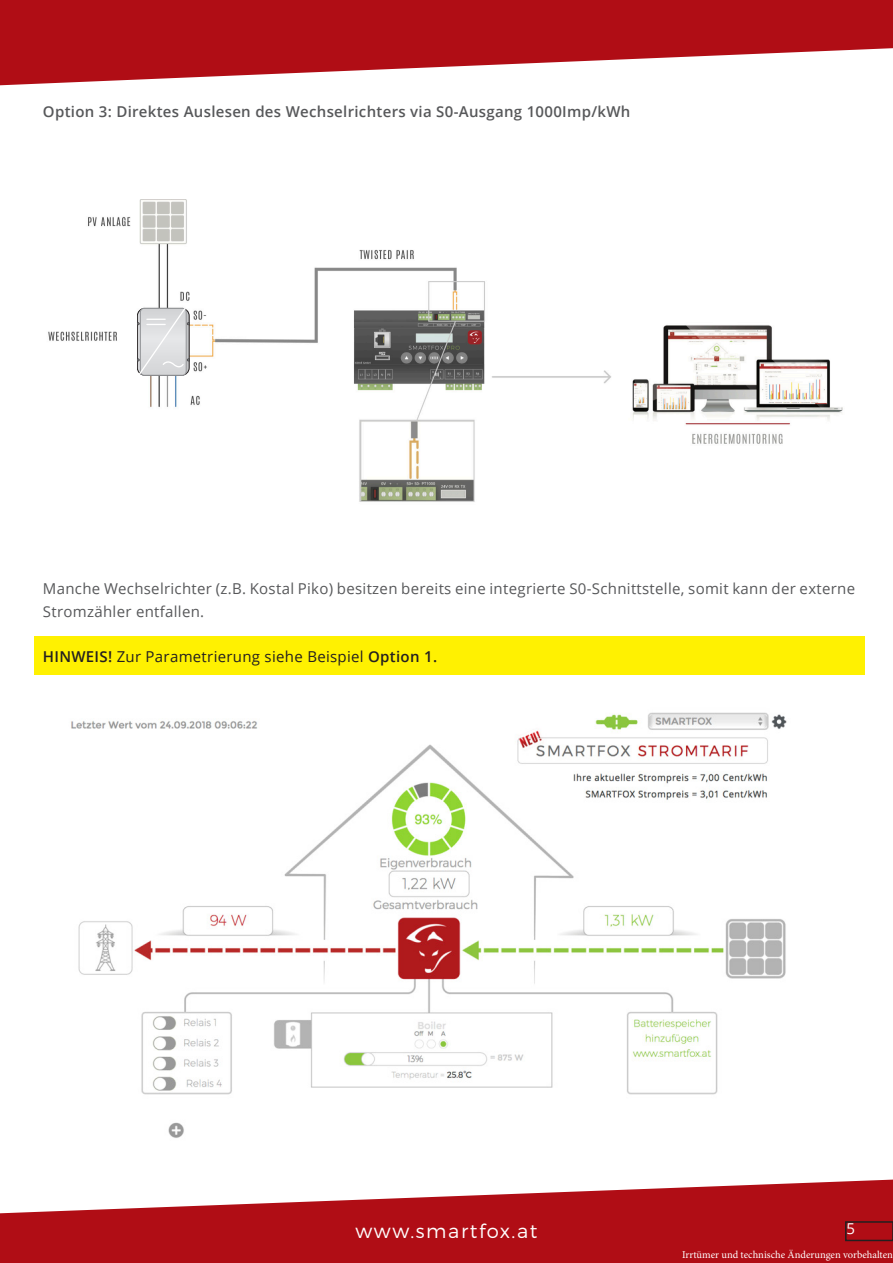
<style>
.page{position:relative;width:893px;height:1263px;background:#fff}
.page>*{position:absolute;margin:0;border:0;box-sizing:border-box;transform-origin:0 0}
.t1{font:300 19.5px "Montserrat";letter-spacing:.08em;color:#fff}
.Base_Text{font:15px/22.5px "Open Sans";letter-spacing:.02em;color:#57585a}
.Base_Text-2{font:600 15px "Open Sans";letter-spacing:.02em;color:#57585a}
.Base_Text-3{font:15px "Open Sans";letter-spacing:.02em;color:#231f20}
.t2{font:15px "Open Sans";color:#fff}
.t3{font:10.5px "Minion Pro";letter-spacing:-.005em;color:#fff}
.s1{font-weight:600}
</style>
<div class="page">
<svg style="left:0;top:1179px;width:893px;height:84px;fill:#b00d15"></svg>
<div style="left:34px;top:636px;width:830px;height:39px;background:#fff101"></div>
<svg style="left:0;top:0;width:893px;height:85px;fill:#b00d15"></svg>
<img style="left:48px;top:200px;width:795px;height:302px">
<div style="left:845px;top:1221px;width:48px;height:20px;border:2px solid #231f20"></div>
<svg style="left:137px;top:308px;width:52px;height:67px;background:#d4d5d7"></svg>
<img style="left:71px;top:712px;width:716px;height:426px">
<p class="Base_Text-2" style="left:43px;top:101px;width:589px">Option 3: Direktes Auslesen des Wechselrichters via S0-Ausgang 1000Imp/kWh</p>
<p class="Base_Text" style="left:43px;top:577px;width:814px">Manche Wechselrichter (z.B. Kostal Piko) besitzen bereits eine integrierte S0-Schnittstelle, somit kann der externe<br>Stromzähler entfallen.</p>
<p class="Base_Text-3" style="left:43px;top:646px;width:396px"><span class="s1">HINWEIS!</span> Zur Parametrierung siehe Beispiel <span class="s1">Option 1.</span></p>
<h1 class="t1" style="left:355px;top:1219px;width:183px">www.smartfox.at</h1>
<p class="t2" style="left:846px;top:1218px;width:10px">5</p>
<p class="t3" style="left:682px;top:1247px;width:212px">Irrtümer und technische Änderungen vorbehalten</p>
</div>
